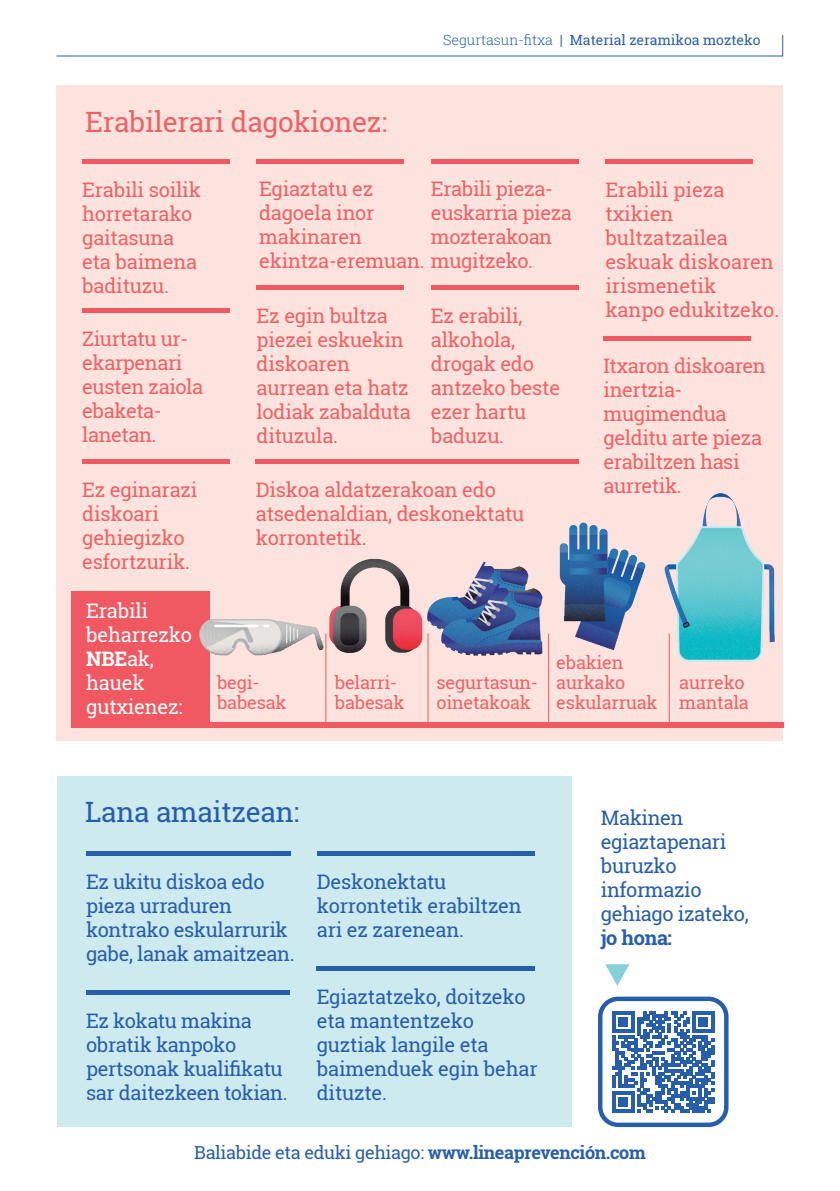
<style>
.page{position:relative;width:840px;height:1191px;background:#fff}
.page>*{position:absolute;margin:0;border:0;box-sizing:border-box;transform-origin:0 0}
.t1{font:28px "Roboto Slab";letter-spacing:-.01em;color:#f06165}
.t2{font:28px "Roboto Slab";letter-spacing:-.01em;color:#275eac}
.t3{font:20px/24px "Roboto Slab";letter-spacing:-.01em;color:#f06165}
.t4{font:20px/24px "Roboto Slab";letter-spacing:-.02em;color:#275eac}
.t5{font:20px/24px "Roboto Slab";letter-spacing:-.01em;color:#fff}
.t6{font:18px/20px "Roboto Slab";letter-spacing:-.01em;color:#f06165}
.t7{font:18px "Roboto Slab";letter-spacing:-.02em;color:#275eac}
.t8{font:14px "Roboto Slab";color:#2b60ad}
.s1{font-weight:300}
.s2{font-weight:700}
</style>
<div class="page">
<div style="left:57px;top:85px;width:725px;height:656px;background:#fde3de"></div>
<div style="left:57px;top:776px;width:514px;height:351px;background:#cdeaee"></div>
<hr style="left:86px;top:851px;width:204px;height:4px;background:#275eac">
<hr style="left:317px;top:851px;width:217px;height:4px;background:#275eac">
<div style="left:82px;top:159px;width:148px;height:5px;background:#f05961"></div>
<div style="left:87px;top:990px;width:203px;height:5px;background:#275eac"></div>
<div style="left:316px;top:966px;width:218px;height:5px;background:#275eac"></div>
<div style="left:82px;top:308px;width:148px;height:5px;background:#f05961"></div>
<div style="left:256px;top:159px;width:148px;height:5px;background:#f05961"></div>
<div style="left:256px;top:285px;width:148px;height:5px;background:#f05961"></div>
<div style="left:603px;top:336px;width:147px;height:5px;background:#f05961"></div>
<div style="left:430px;top:285px;width:148px;height:5px;background:#f05961"></div>
<div style="left:256px;top:459px;width:322px;height:5px;background:#f05961"></div>
<div style="left:82px;top:459px;width:148px;height:5px;background:#f05961"></div>
<div style="left:430px;top:159px;width:148px;height:5px;background:#f05961"></div>
<div style="left:605px;top:159px;width:147px;height:5px;background:#f05961"></div>
<svg style="left:56px;top:35px;width:727px;height:22px"></svg>
<img style="left:664px;top:493px;width:119px;height:184px">
<svg style="left:612px;top:1011px;width:101px;height:101px"></svg>
<div style="left:597px;top:996px;width:131px;height:131px;border:4px solid #275eac;border-radius:18px"></div>
<svg style="left:605px;top:964px;width:24px;height:21px"></svg>
<div style="left:192px;top:722px;width:590px;height:6px;background:#f05961"></div>
<div style="left:71px;top:591px;width:138px;height:137px;background:#f05961"></div>
<hr style="left:325px;top:633px;width:1px;height:89px;background:#f05961">
<hr style="left:427px;top:633px;width:1px;height:89px;background:#f05961">
<hr style="left:548px;top:633px;width:1px;height:89px;background:#f05961">
<hr style="left:668px;top:633px;width:1px;height:89px;background:#f05961">
<img style="left:331px;top:558px;width:82px;height:95px">
<img style="left:548px;top:522px;width:98px;height:139px">
<img style="left:199px;top:598px;width:132px;height:76px">
<img style="left:413px;top:561px;width:130px;height:105px">
<p class="t1" style="left:85px;top:102px;width:303px">Erabilerari dagokionez:</p>
<p class="t8" style="left:443px;top:30px;width:319px"><span class="s1">Segurtasun-fitxa</span> | Material zeramikoa mozteko</p>
<p class="t3" style="left:82px;top:177px;width:120px">Erabili soilik horretarako gaitasuna eta baimena badituzu.</p>
<p class="t3" style="left:82px;top:326px;width:122px">Ziurtatu ur&shy;ekarpenari eusten zaiola ebaketa&shy;lanetan.</p>
<p class="t3" style="left:82px;top:477px;width:117px">Ez eginarazi diskoari gehiegizko</p>
<p class="t3" style="left:82px;top:549px;width:109px">esfortzurik.</p>
<p class="t5" style="left:86px;top:598px;width:107px">Erabili beharrezko<br><span class="s2">NBE</span>ak, hauek gutxienez:</p>
<p class="t3" style="left:259px;top:177px;width:275px">Egiaztatu ez<br>dagoela inor<br>makinaren<br>ekintza-eremuan. mugitzeko.</p>
<p class="t3" style="left:256px;top:303px;width:155px">Ez egin bultza piezei eskuekin diskoaren aurrean eta hatz lodiak zabalduta dituzula.</p>
<p class="t3" style="left:430px;top:177px;width:142px">Erabili pieza&shy;euskarria pieza mozterakoan</p>
<p class="t3" style="left:605px;top:177px;width:175px">Erabili pieza txikien bultzatzailea eskuak diskoaren irismenetik kanpo edukitzeko.</p>
<p class="t3" style="left:430px;top:303px;width:130px">Ez erabili, alkohola, drogak edo antzeko beste ezer hartu baduzu.</p>
<p class="t3" style="left:256px;top:477px;width:270px">Diskoa aldatzerakoan edo atsedenaldian, deskonektatu korrontetik.</p>
<p class="t3" style="left:603px;top:354px;width:164px">Itxaron diskoaren inertzia&shy;mugimendua gelditu arte pieza erabiltzen hasi aurretik.</p>
<p class="t6" style="left:217px;top:672px;width:71px">begi&shy;babesak</p>
<p class="t6" style="left:334px;top:672px;width:71px">belarri&shy;babesak</p>
<p class="t6" style="left:556px;top:652px;width:103px">ebakien aurkako eskularruak</p>
<p class="t6" style="left:436px;top:672px;width:103px">segurtasun&shy;oinetakoak</p>
<p class="t6" style="left:679px;top:672px;width:67px">aurreko</p>
<p class="t6" style="left:679px;top:692px;width:71px">mantala</p>
<p class="t2" style="left:85px;top:793px;width:215px">Lana amaitzean:</p>
<p class="t4" style="left:86px;top:869px;width:210px">Ez ukitu diskoa edo pieza urraduren kontrako eskularrurik gabe, lanak amaitzean.</p>
<p class="t4" style="left:316px;top:869px;width:206px">Deskonektatu korrontetik erabiltzen ari ez zarenean.</p>
<p class="t4" style="left:86px;top:1008px;width:167px">Ez kokatu makina</p>
<p class="t4" style="left:86px;top:1032px;width:198px">obratik kanpoko pertsonak kualifikatu</p>
<p class="t4" style="left:86px;top:1080px;width:203px">sar daitezkeen tokian.</p>
<p class="t4" style="left:316px;top:984px;width:222px">Egiaztatzeko, doitzeko eta mantentzeko guztiak langile eta baimenduek egin behar dituzte.</p>
<p class="t4" style="left:600px;top:805px;width:149px">Makinen egiaztapenari buruzko informazio gehiago izateko, <span class="s2">jo hona:</span></p>
<p class="t7" style="left:194px;top:1140px;width:453px">Baliabide eta eduki gehiago: <span class="s2">www.lineaprevención.com</span></p>
</div>
